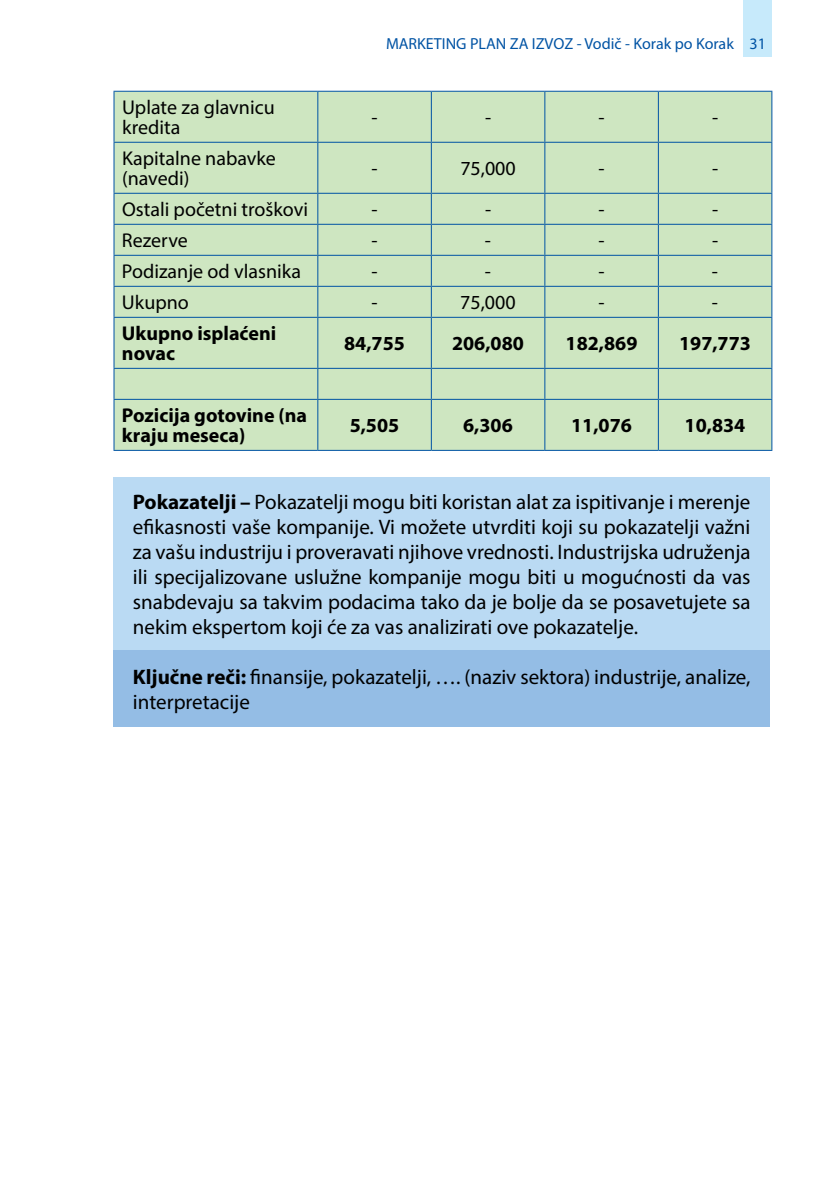
<style>
.page{position:relative;width:840px;height:1191px;background:#fff}
.page>*{position:absolute;margin:0;border:0;box-sizing:border-box;transform-origin:0 0}
.t1{font:21px/25px "Myriad Pro";color:#000;text-align:justify}
.t2{font:20px/20px "Myriad Pro";color:#000}
.t3{font:700 20px/20px "Myriad Pro";color:#000}
.t4{font:16px "Myriad Pro";color:#0053a4}
.s1{font-weight:700}
</style>
<div class="page">
<div style="left:743px;top:0;width:28px;height:57px;background:#c7eafb"></div>
<div style="left:114px;top:92px;width:657px;height:358px;background:#cee6c1"></div>
<hr style="left:113px;top:91px;width:204px;height:1px;background:#0053a4">
<hr style="left:113px;top:92px;width:1px;height:50px;background:#0053a4">
<hr style="left:317px;top:91px;width:114px;height:1px;background:#0053a4">
<hr style="left:317px;top:92px;width:1px;height:50px;background:#0053a4">
<hr style="left:431px;top:91px;width:113px;height:1px;background:#0053a4">
<hr style="left:430px;top:92px;width:1px;height:50px;background:#0053a4">
<hr style="left:544px;top:91px;width:114px;height:1px;background:#0053a4">
<hr style="left:544px;top:92px;width:1px;height:50px;background:#0053a4">
<hr style="left:658px;top:91px;width:114px;height:1px;background:#0053a4">
<hr style="left:657px;top:92px;width:1px;height:50px;background:#0053a4">
<hr style="left:771px;top:92px;width:1px;height:50px;background:#0053a4">
<hr style="left:113px;top:142px;width:204px;height:1px;background:#0053a4">
<hr style="left:113px;top:143px;width:1px;height:50px;background:#0053a4">
<hr style="left:317px;top:142px;width:114px;height:1px;background:#0053a4">
<hr style="left:317px;top:143px;width:1px;height:50px;background:#0053a4">
<hr style="left:431px;top:142px;width:113px;height:1px;background:#0053a4">
<hr style="left:430px;top:143px;width:1px;height:50px;background:#0053a4">
<hr style="left:544px;top:142px;width:114px;height:1px;background:#0053a4">
<hr style="left:544px;top:143px;width:1px;height:50px;background:#0053a4">
<hr style="left:658px;top:142px;width:114px;height:1px;background:#0053a4">
<hr style="left:657px;top:143px;width:1px;height:50px;background:#0053a4">
<hr style="left:771px;top:143px;width:1px;height:50px;background:#0053a4">
<hr style="left:113px;top:193px;width:204px;height:1px;background:#0053a4">
<hr style="left:113px;top:194px;width:1px;height:30px;background:#0053a4">
<hr style="left:317px;top:193px;width:114px;height:1px;background:#0053a4">
<hr style="left:317px;top:194px;width:1px;height:30px;background:#0053a4">
<hr style="left:431px;top:193px;width:113px;height:1px;background:#0053a4">
<hr style="left:430px;top:194px;width:1px;height:30px;background:#0053a4">
<hr style="left:544px;top:193px;width:114px;height:1px;background:#0053a4">
<hr style="left:544px;top:194px;width:1px;height:30px;background:#0053a4">
<hr style="left:658px;top:193px;width:114px;height:1px;background:#0053a4">
<hr style="left:657px;top:194px;width:1px;height:30px;background:#0053a4">
<hr style="left:771px;top:194px;width:1px;height:30px;background:#0053a4">
<hr style="left:113px;top:224px;width:204px;height:1px;background:#0053a4">
<hr style="left:113px;top:225px;width:1px;height:30px;background:#0053a4">
<hr style="left:317px;top:224px;width:114px;height:1px;background:#0053a4">
<hr style="left:317px;top:225px;width:1px;height:30px;background:#0053a4">
<hr style="left:431px;top:224px;width:113px;height:1px;background:#0053a4">
<hr style="left:430px;top:225px;width:1px;height:30px;background:#0053a4">
<hr style="left:544px;top:224px;width:114px;height:1px;background:#0053a4">
<hr style="left:544px;top:225px;width:1px;height:30px;background:#0053a4">
<hr style="left:658px;top:224px;width:114px;height:1px;background:#0053a4">
<hr style="left:657px;top:225px;width:1px;height:30px;background:#0053a4">
<hr style="left:771px;top:225px;width:1px;height:30px;background:#0053a4">
<hr style="left:113px;top:255px;width:204px;height:1px;background:#0053a4">
<hr style="left:113px;top:256px;width:1px;height:30px;background:#0053a4">
<hr style="left:317px;top:255px;width:114px;height:1px;background:#0053a4">
<hr style="left:317px;top:256px;width:1px;height:30px;background:#0053a4">
<hr style="left:431px;top:255px;width:113px;height:1px;background:#0053a4">
<hr style="left:430px;top:256px;width:1px;height:30px;background:#0053a4">
<hr style="left:544px;top:255px;width:114px;height:1px;background:#0053a4">
<hr style="left:544px;top:256px;width:1px;height:30px;background:#0053a4">
<hr style="left:658px;top:255px;width:114px;height:1px;background:#0053a4">
<hr style="left:657px;top:256px;width:1px;height:30px;background:#0053a4">
<hr style="left:771px;top:256px;width:1px;height:30px;background:#0053a4">
<hr style="left:113px;top:286px;width:204px;height:1px;background:#0053a4">
<hr style="left:113px;top:287px;width:1px;height:30px;background:#0053a4">
<hr style="left:317px;top:286px;width:114px;height:1px;background:#0053a4">
<hr style="left:317px;top:287px;width:1px;height:30px;background:#0053a4">
<hr style="left:431px;top:286px;width:113px;height:1px;background:#0053a4">
<hr style="left:430px;top:287px;width:1px;height:30px;background:#0053a4">
<hr style="left:544px;top:286px;width:114px;height:1px;background:#0053a4">
<hr style="left:544px;top:287px;width:1px;height:30px;background:#0053a4">
<hr style="left:658px;top:286px;width:114px;height:1px;background:#0053a4">
<hr style="left:657px;top:287px;width:1px;height:30px;background:#0053a4">
<hr style="left:771px;top:287px;width:1px;height:30px;background:#0053a4">
<hr style="left:113px;top:317px;width:204px;height:1px;background:#0053a4">
<hr style="left:113px;top:318px;width:1px;height:50px;background:#0053a4">
<hr style="left:317px;top:317px;width:114px;height:1px;background:#0053a4">
<hr style="left:317px;top:318px;width:1px;height:50px;background:#0053a4">
<hr style="left:431px;top:317px;width:113px;height:1px;background:#0053a4">
<hr style="left:430px;top:318px;width:1px;height:50px;background:#0053a4">
<hr style="left:544px;top:317px;width:114px;height:1px;background:#0053a4">
<hr style="left:544px;top:318px;width:1px;height:50px;background:#0053a4">
<hr style="left:658px;top:317px;width:114px;height:1px;background:#0053a4">
<hr style="left:657px;top:318px;width:1px;height:50px;background:#0053a4">
<hr style="left:771px;top:318px;width:1px;height:50px;background:#0053a4">
<hr style="left:113px;top:368px;width:204px;height:1px;background:#0053a4">
<hr style="left:113px;top:369px;width:1px;height:30px;background:#0053a4">
<hr style="left:317px;top:368px;width:114px;height:1px;background:#0053a4">
<hr style="left:317px;top:369px;width:1px;height:30px;background:#0053a4">
<hr style="left:431px;top:368px;width:113px;height:1px;background:#0053a4">
<hr style="left:430px;top:369px;width:1px;height:30px;background:#0053a4">
<hr style="left:544px;top:368px;width:114px;height:1px;background:#0053a4">
<hr style="left:544px;top:369px;width:1px;height:30px;background:#0053a4">
<hr style="left:658px;top:368px;width:114px;height:1px;background:#0053a4">
<hr style="left:657px;top:369px;width:1px;height:30px;background:#0053a4">
<hr style="left:771px;top:369px;width:1px;height:30px;background:#0053a4">
<hr style="left:113px;top:399px;width:204px;height:1px;background:#0053a4">
<hr style="left:113px;top:400px;width:1px;height:50px;background:#0053a4">
<hr style="left:317px;top:399px;width:114px;height:1px;background:#0053a4">
<hr style="left:317px;top:400px;width:1px;height:50px;background:#0053a4">
<hr style="left:431px;top:399px;width:113px;height:1px;background:#0053a4">
<hr style="left:430px;top:400px;width:1px;height:50px;background:#0053a4">
<hr style="left:544px;top:399px;width:114px;height:1px;background:#0053a4">
<hr style="left:544px;top:400px;width:1px;height:50px;background:#0053a4">
<hr style="left:658px;top:399px;width:114px;height:1px;background:#0053a4">
<hr style="left:657px;top:400px;width:1px;height:50px;background:#0053a4">
<hr style="left:771px;top:400px;width:1px;height:50px;background:#0053a4">
<hr style="left:113px;top:450px;width:204px;height:1px;background:#0053a4">
<hr style="left:317px;top:450px;width:114px;height:1px;background:#0053a4">
<hr style="left:431px;top:450px;width:113px;height:1px;background:#0053a4">
<hr style="left:544px;top:450px;width:114px;height:1px;background:#0053a4">
<hr style="left:658px;top:450px;width:114px;height:1px;background:#0053a4">
<div style="left:113px;top:477px;width:656px;height:173px;background:#badaf3"></div>
<div style="left:113px;top:650px;width:656px;height:77px;background:#94bde5"></div>
<p class="t2" style="left:122px;top:97px;width:154px">Uplate za glavnicu kredita</p>
<p class="t2" style="left:122px;top:148px;width:155px">Kapitalne nabavke (navedi)</p>
<p class="t4" style="left:386px;top:34px;width:381px">MARKETING PLAN ZA IZVOZ - Vodič - Korak po Korak 31</p>
<p class="t2" style="left:371px;top:107px;width:8px">-</p>
<p class="t2" style="left:484px;top:107px;width:8px">-</p>
<p class="t2" style="left:598px;top:107px;width:8px">-</p>
<p class="t2" style="left:711px;top:107px;width:8px">-</p>
<p class="t2" style="left:371px;top:158px;width:8px">-</p>
<p class="t2" style="left:460px;top:158px;width:57px">75,000</p>
<p class="t2" style="left:598px;top:158px;width:8px">-</p>
<p class="t2" style="left:711px;top:158px;width:8px">-</p>
<p class="t2" style="left:122px;top:199px;width:187px">Ostali početni troškovi</p>
<p class="t2" style="left:371px;top:199px;width:8px">-</p>
<p class="t2" style="left:484px;top:199px;width:8px">-</p>
<p class="t2" style="left:598px;top:199px;width:8px">-</p>
<p class="t2" style="left:711px;top:199px;width:8px">-</p>
<p class="t2" style="left:122px;top:230px;width:67px">Rezerve</p>
<p class="t2" style="left:371px;top:230px;width:8px">-</p>
<p class="t2" style="left:484px;top:230px;width:8px">-</p>
<p class="t2" style="left:598px;top:230px;width:8px">-</p>
<p class="t2" style="left:711px;top:230px;width:8px">-</p>
<p class="t2" style="left:122px;top:261px;width:181px">Podizanje od vlasnika</p>
<p class="t2" style="left:371px;top:261px;width:8px">-</p>
<p class="t2" style="left:484px;top:261px;width:8px">-</p>
<p class="t2" style="left:598px;top:261px;width:8px">-</p>
<p class="t2" style="left:711px;top:261px;width:8px">-</p>
<p class="t2" style="left:122px;top:292px;width:68px">Ukupno</p>
<p class="t2" style="left:371px;top:292px;width:8px">-</p>
<p class="t2" style="left:460px;top:292px;width:57px">75,000</p>
<p class="t2" style="left:598px;top:292px;width:8px">-</p>
<p class="t2" style="left:711px;top:292px;width:8px">-</p>
<p class="t3" style="left:122px;top:323px;width:156px">Ukupno isplaćeni novac</p>
<p class="t3" style="left:344px;top:333px;width:62px">84,755</p>
<p class="t3" style="left:452px;top:333px;width:73px">206,080</p>
<p class="t3" style="left:565px;top:333px;width:73px">182,869</p>
<p class="t3" style="left:678px;top:333px;width:73px">197,773</p>
<p class="t3" style="left:122px;top:405px;width:187px">Pozicija gotovine (na kraju meseca)</p>
<p class="t3" style="left:349px;top:415px;width:51px">5,505</p>
<p class="t3" style="left:463px;top:415px;width:51px">6,306</p>
<p class="t3" style="left:571px;top:415px;width:62px">11,076</p>
<p class="t3" style="left:684px;top:415px;width:62px">10,834</p>
<p class="t1" style="left:133px;top:489px;width:619px"><span class="s1">Pokazatelji –</span> Pokazatelji mogu biti koristan alat za ispitivanje i merenje efikasnosti vaše kompanije. Vi možete utvrditi koji su pokazatelji važni za vašu industriju i proveravati njihove vrednosti. Industrijska udruženja ili specijalizovane uslužne kompanije mogu biti u mogućnosti da vas snabdevaju sa takvim podacima tako da je bolje da se posavetujete sa nekim ekspertom koji će za vas analizirati ove pokazatelje.</p>
<p class="t1" style="left:133px;top:664px;width:618px"><span class="s1">Ključne reči:</span> finansije, pokazatelji, …. (naziv sektora) industrije, analize, interpretacije</p>
</div>
